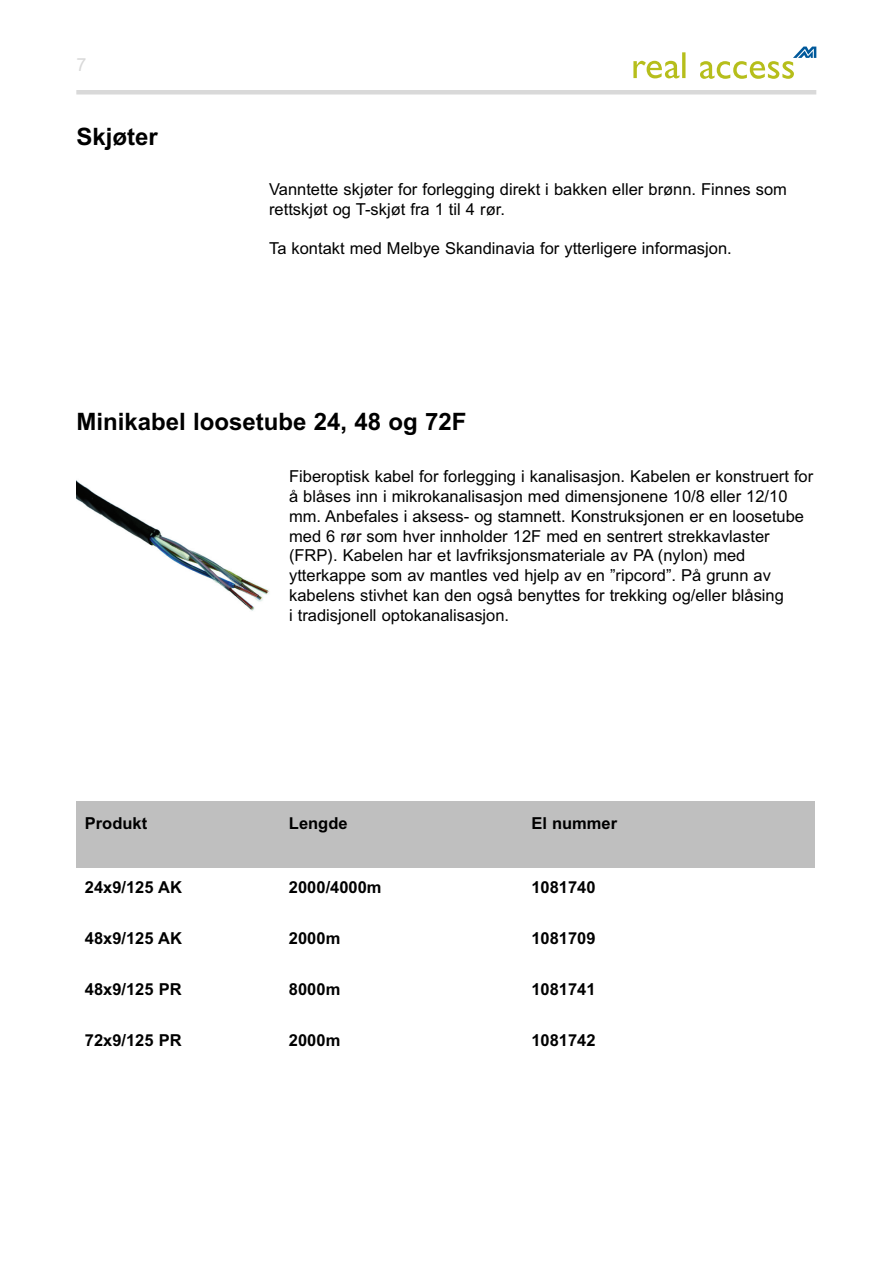
<style>
.page{position:relative;width:893px;height:1263px;background:#fff}
.page>*{position:absolute;margin:0;border:0;box-sizing:border-box;transform-origin:0 0}
.t1{font:700 24px "Arial";color:#000}
.t2{font:18px "Arial";color:#d9d9d9}
.t3{font:16.5px/19.8px "Arial";color:#000}
.t4{font:700 16.5px "Arial";color:#000}
</style>
<div class="page">
<div style="left:76px;top:90px;width:740px;height:5px;background:#d9d9d9"></div>
<svg style="left:633px;top:52px;width:52px;height:26px"></svg>
<svg style="left:700px;top:47px;width:116px;height:32px"></svg>
<img style="left:76px;top:480px;width:193px;height:131px">
<div style="left:76px;top:801px;width:738px;height:67px;background:#bfbfbf"></div>
<p class="t2" style="left:76px;top:58px;width:12px">7</p>
<h1 class="t1" style="left:76px;top:128px;width:83px">Skjøter</h1>
<p class="t3" style="left:269px;top:181px;width:519px">Vanntette skjøter for forlegging direkt i bakken eller brønn. Finnes som rettskjøt og T-skjøt fra 1 til 4 rør.</p>
<p class="t3" style="left:269px;top:240px;width:464px">Ta kontakt med Melbye Skandinavia for ytterligere informasjon.</p>
<h1 class="t1" style="left:76px;top:413px;width:392px">Minikabel loosetube 24, 48 og 72F</h1>
<p class="t3" style="left:289px;top:468px;width:526px">Fiberoptisk kabel for forlegging i kanalisasjon. Kabelen er konstruert for å blåses inn i mikrokanalisasjon med dimensjonene 10/8 eller 12/10 mm. Anbefales i aksess- og stamnett. Konstruksjonen er en loosetube med 6 rør som hver innholder 12F med en sentrert strekkavlaster (FRP). Kabelen har et lavfriksjonsmateriale av PA (nylon) med ytterkappe som av mantles ved hjelp av en ”ripcord”. På grunn av kabelens stivhet kan den også benyttes for trekking og/eller blåsing<br>i tradisjonell optokanalisasjon.</p>
<p class="t4" style="left:85px;top:817px;width:64px">Produkt</p>
<p class="t4" style="left:289px;top:817px;width:60px">Lengde</p>
<p class="t4" style="left:531px;top:817px;width:87px">El nummer</p>
<p class="t4" style="left:85px;top:882px;width:99px">24x9/125 AK</p>
<p class="t4" style="left:289px;top:882px;width:94px">2000/4000m</p>
<p class="t4" style="left:531px;top:882px;width:66px">1081740</p>
<p class="t4" style="left:85px;top:933px;width:99px">48x9/125 AK</p>
<p class="t4" style="left:289px;top:933px;width:53px">2000m</p>
<p class="t4" style="left:531px;top:933px;width:66px">1081709</p>
<p class="t4" style="left:85px;top:984px;width:98px">48x9/125 PR</p>
<p class="t4" style="left:289px;top:984px;width:53px">8000m</p>
<p class="t4" style="left:531px;top:984px;width:66px">1081741</p>
<p class="t4" style="left:85px;top:1035px;width:98px">72x9/125 PR</p>
<p class="t4" style="left:289px;top:1035px;width:53px">2000m</p>
<p class="t4" style="left:531px;top:1035px;width:66px">1081742</p>
</div>
